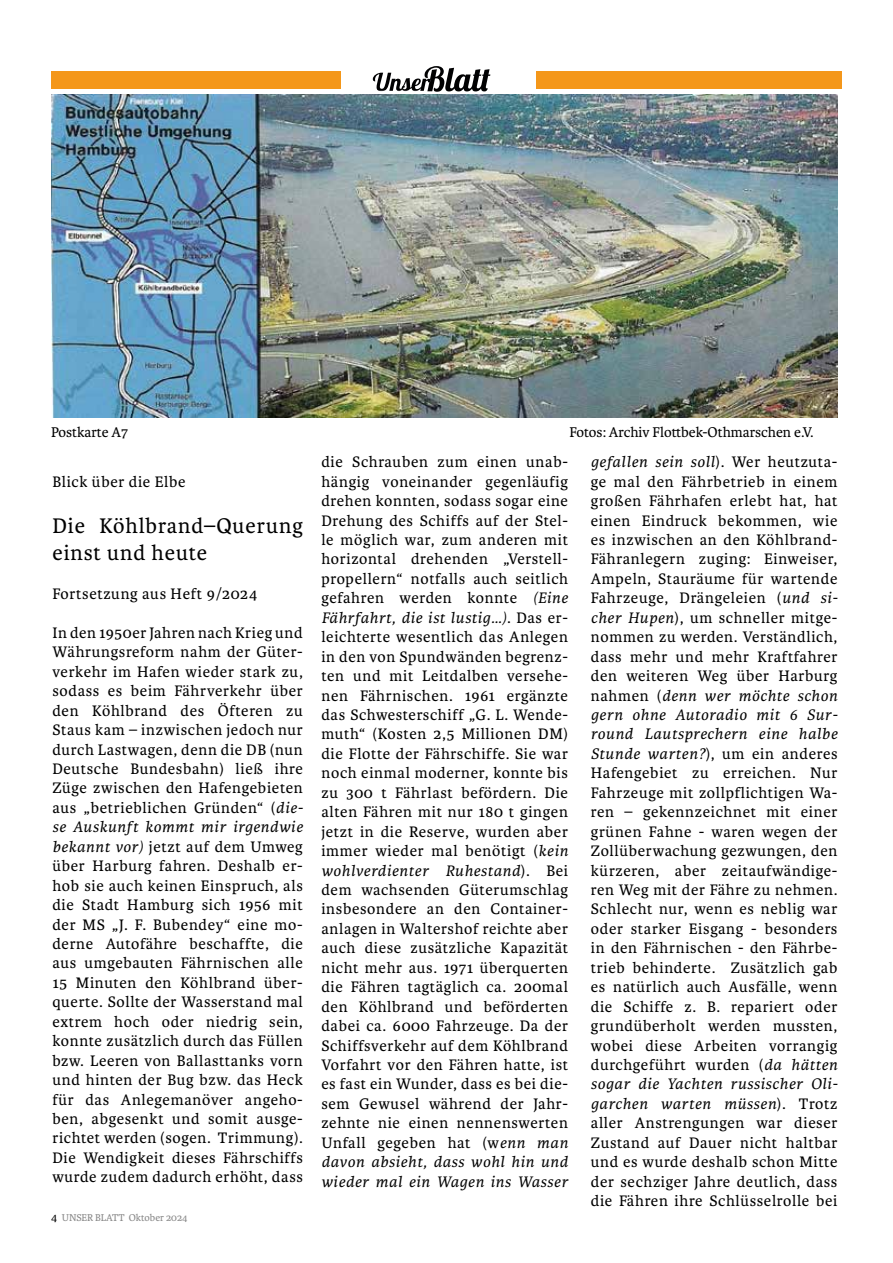
<style>
.page{position:relative;width:893px;height:1263px;background:#fff}
.page>*{position:absolute;margin:0;border:0;box-sizing:border-box;transform-origin:0 0}
.t1{font:22.5px/27px "Karmina";letter-spacing:.04em;color:#000}
.t2{font:16.2px/19.5px "Karmina";letter-spacing:.04em;color:#000;text-align:justify}
.t3{font:15px "Karmina";color:#000}
.t4{font:10.5px "Karmina";color:#878787}
.s1{font-style:italic}
.s2{font-size:12px;color:#000}
</style>
<div class="page">
<div style="left:51px;top:72px;width:791px;height:17px;background:#f4971a"></div>
<div style="left:341px;top:71px;width:195px;height:19px;background:#fff"></div>
<img style="left:425px;top:66px;width:65px;height:26px">
<img style="left:373px;top:73px;width:58px;height:18px">
<img style="left:51px;top:94px;width:786px;height:323px">
<p class="t3" style="left:51px;top:424px;width:78px">Postkarte A7</p>
<p class="t3" style="left:569px;top:424px;width:246px">Fotos: Archiv Flottbek-Othmarschen e.V.</p>
<p class="t2" style="left:52px;top:472px;width:135px">Blick über die Elbe</p>
<h1 class="t1" style="left:52px;top:513px;width:252px">Die Köhlbrand–Querung einst und heute</h1>
<p class="t2" style="left:52px;top:584px;width:206px">Fortsetzung aus Heft 9/2024</p>
<p class="t2" style="left:52px;top:623px;width:252px">In den 1950er Jahren nach Krieg und Währungsreform nahm der Güter&shy;verkehr im Hafen wieder stark zu, sodass es beim Fährverkehr über den Köhlbrand des Öfteren zu Staus kam – inzwischen jedoch nur durch Lastwagen, denn die DB (nun Deutsche Bundesbahn) ließ ihre Züge zwischen den Hafengebieten aus „betrieblichen Gründen“ (<span class="s1">die&shy;se Auskunft kommt mir irgendwie bekannt vor)</span> jetzt auf dem Umweg über Harburg fahren. Deshalb er&shy;hob sie auch keinen Einspruch, als die Stadt Hamburg sich 1956 mit der MS „J. F. Bubendey“ eine mo&shy;derne Autofähre beschaffte, die aus umgebauten Fährnischen alle 15 Minuten den Köhlbrand über&shy;querte. Sollte der Wasserstand mal extrem hoch oder niedrig sein, konnte zusätzlich durch das Füllen bzw. Leeren von Ballasttanks vorn und hinten der Bug bzw. das Heck für das Anlegemanöver angeho&shy;ben, abgesenkt und somit ausge&shy;richtet werden (sogen. Trimmung).<br>Die Wendigkeit dieses Fährschiffs wurde zudem dadurch erhöht, dass</p>
<p class="t4" style="left:51px;top:1212px;width:138px"><span class="s2">4</span> UNSER BLATT Oktober 2024</p>
<p class="t2" style="left:321px;top:452px;width:248px">die Schrauben zum einen unab&shy;hängig voneinander gegenläufig drehen konnten, sodass sogar eine Drehung des Schiffs auf der Stel&shy;le möglich war, zum anderen mit horizontal drehenden „Verstell&shy;propellern“ notfalls auch seitlich gefahren werden konnte <span class="s1">(Eine Fährfahrt, die ist lustig…)</span>. Das er&shy;leichterte wesentlich das Anlegen in den von Spundwänden begrenz&shy;ten und mit Leitdalben versehe&shy;nen Fährnischen. 1961 ergänzte das Schwesterschiff „G. L. Wende&shy;muth“ (Kosten 2,5 Millionen DM) die Flotte der Fährschiffe. Sie war noch einmal moderner, konnte bis zu 300 t Fährlast befördern. Die alten Fähren mit nur 180 t gingen jetzt in die Reserve, wurden aber immer wieder mal benötigt (<span class="s1">kein wohlverdienter Ruhestand</span>). Bei dem wachsenden Güterumschlag insbesondere an den Container&shy;anlagen in Waltershof reichte aber auch diese zusätzliche Kapazität nicht mehr aus. 1971 überquerten die Fähren tagtäglich ca. 200mal den Köhlbrand und beförderten dabei ca. 6000 Fahrzeuge. Da der Schiffsverkehr auf dem Köhlbrand Vorfahrt vor den Fähren hatte, ist es fast ein Wunder, dass es bei die&shy;sem Gewusel während der Jahr&shy;zehnte nie einen nennenswerten Unfall gegeben hat (w<span class="s1">enn man davon absieht, dass wohl hin und wieder mal ein Wagen ins Wasser</span></p>
<p class="t2" style="left:591px;top:452px;width:248px"><span class="s1">gefallen sein soll</span>). Wer heutzuta&shy;ge mal den Fährbetrieb in einem großen Fährhafen erlebt hat, hat einen Eindruck bekommen, wie es inzwischen an den Köhlbrand-Fähranlegern zuging: Einweiser, Ampeln, Stauräume für wartende Fahrzeuge, Drängeleien (<span class="s1">und si&shy;cher Hupen</span>), um schneller mitge&shy;nommen zu werden. Verständlich, dass mehr und mehr Kraftfahrer den weiteren Weg über Harburg nahmen (<span class="s1">denn wer möchte schon gern ohne Autoradio mit 6 Sur&shy;round Lautsprechern eine halbe Stunde warten?</span>), um ein anderes Hafengebiet zu erreichen. Nur Fahrzeuge mit zollpflichtigen Wa&shy;ren – gekennzeichnet mit einer grünen Fahne - waren wegen der Zollüberwachung gezwungen, den kürzeren, aber zeitaufwändige&shy;ren Weg mit der Fähre zu nehmen.<br>Schlecht nur, wenn es neblig war oder starker Eisgang - besonders in den Fährnischen - den Fährbe&shy;trieb behinderte. Zusätzlich gab es natürlich auch Ausfälle, wenn die Schiffe z. B. repariert oder grundüberholt werden mussten, wobei diese Arbeiten vorrangig durchgeführt wurden (<span class="s1">da hätten sogar die Yachten russischer Oli&shy;garchen warten müssen</span>). Trotz aller Anstrengungen war dieser Zustand auf Dauer nicht haltbar und es wurde deshalb schon Mitte der sechziger Jahre deutlich, dass die Fähren ihre Schlüsselrolle bei</p>
</div>
